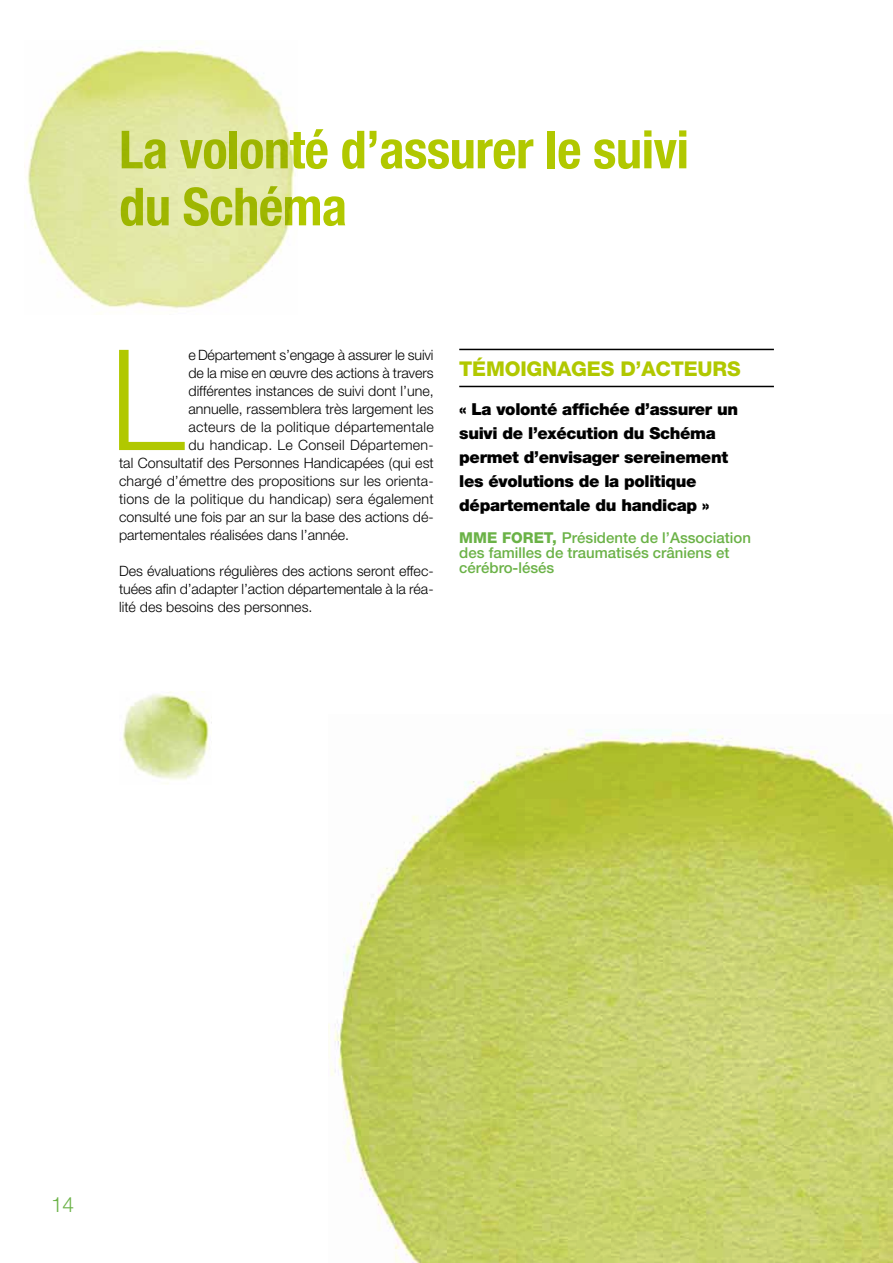
<style>
.page{position:relative;width:893px;height:1263px;background:#fff}
.page>*{position:absolute;margin:0;border:0;box-sizing:border-box;transform-origin:0 0}
.t1{font:300 140.25px "Helvetica Neue";color:#b1c800}
.t2{font:700 condensed 52.5px/57px "Helvetica Neue";letter-spacing:-.01em;color:#b1c800}
.t3{font:300 21px "Helvetica Neue";color:#6bb247}
.t4{font:800 20.4px "Helvetica Neue";color:#b1c800}
.t5{font:900 16.5px/24px "Helvetica Neue";letter-spacing:-.02em;color:#000}
.t6{font:500 15px/15px "Helvetica Neue";color:#6bb247}
.t7{font:800 15px "Helvetica Neue";color:#6bb247}
.t8{font:300 14.25px/18px "Helvetica Neue";color:#000;text-align:justify}
.t9{font:300 14.25px "Helvetica Neue";letter-spacing:.02em;color:#000}
.s1{font-weight:800}
</style>
<div class="page">
<img style="left:26px;top:42px;width:271px;height:272px">
<img style="left:123px;top:691px;width:87px;height:93px">
<hr style="left:459px;top:386px;width:315px;height:1px;background:#000">
<hr style="left:459px;top:349px;width:315px;height:1px;background:#000">
<img style="left:328px;top:729px;width:565px;height:534px">
<h2 class="t2" style="left:119px;top:120px;width:571px">La volonté d’assurer le suivi du Schéma</h2>
<h1 class="t1" style="left:109px;top:314px;width:77px">L</h1>
<p class="t8" style="left:188px;top:346px;width:247px">e Département s’engage à assurer le suivi</p>
<p class="t8" style="left:188px;top:364px;width:247px">de la mise en œuvre des actions à travers</p>
<p class="t8" style="left:188px;top:382px;width:247px">différentes instances de suivi dont l’une,</p>
<p class="t8" style="left:188px;top:400px;width:247px">annuelle, rassemblera très largement les</p>
<p class="t8" style="left:188px;top:418px;width:247px">acteurs de la politique départementale</p>
<p class="t9" style="left:188px;top:436px;width:247px">du handicap. Le Conseil Départemen-</p>
<p class="t8" style="left:119px;top:454px;width:316px">tal Consultatif des Personnes Handicapées (qui est</p>
<p class="t8" style="left:119px;top:472px;width:316px">chargé d’émettre des propositions sur les orienta-</p>
<p class="t8" style="left:119px;top:490px;width:316px">tions de la politique du handicap) sera également</p>
<p class="t8" style="left:119px;top:508px;width:316px">consulté une fois par an sur la base des actions dé-</p>
<p class="t8" style="left:119px;top:526px;width:232px">partementales réalisées dans l’année.</p>
<p class="t8" style="left:119px;top:562px;width:316px">Des évaluations régulières des actions seront effec&shy;tuées afin d’adapter l’action départementale à la réa&shy;lité des besoins des personnes.</p>
<h3 class="t4" style="left:459px;top:356px;width:60px">TÉMOIGNAGES</h3>
<h3 class="t4" style="left:620px;top:356px;width:66px">D’ACTEURS</h3>
<p class="t5" style="left:459px;top:397px;width:280px">« La volonté affichée d’assurer un suivi de l’exécution du Schéma permet d’envisager sereinement les évolutions de la politique départementale du handicap »</p>
<p class="t7" style="left:459px;top:529px;width:64px">Mme FORET</p>
<p class="t6" style="left:459px;top:530px;width:293px;text-indent:93px"><span class="s1">,</span> Présidente de l’Association des familles de traumatisés crâniens et cérébro-lésés</p>
<h3 class="t3" style="left:51px;top:1192px;width:25px">14</h3>
</div>
